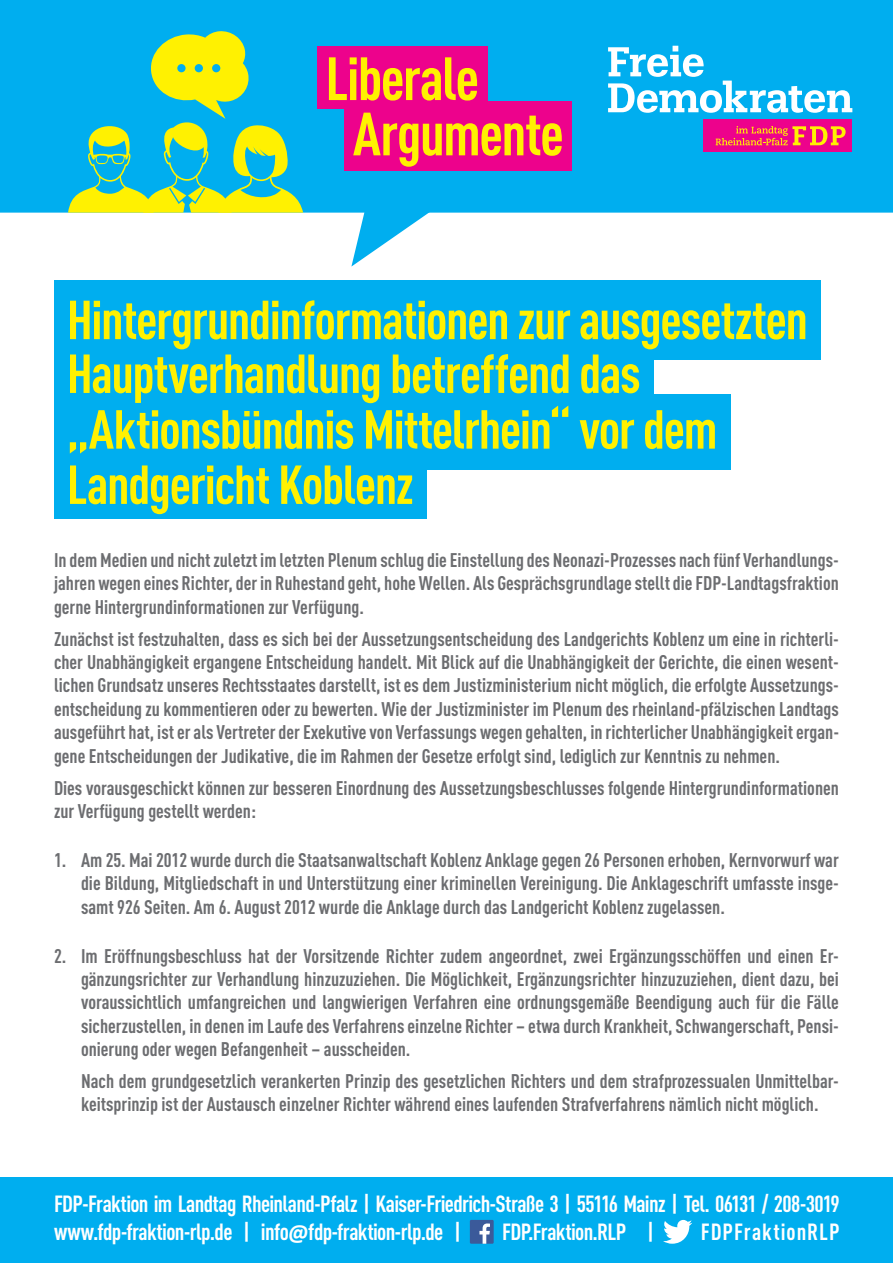
<style>
.page{position:relative;width:893px;height:1263px;background:#fff}
.page>*{position:absolute;margin:0;border:0;box-sizing:border-box;transform-origin:0 0}
.t1{font:700 condensed 60px/55.3px "DINOT";letter-spacing:-.025em;color:#fff101}
.t2{font:700 condensed 54px/55.3px "DINOT";letter-spacing:-.025em;color:#fff101}
.t3{font:700 condensed 23.1px/27.8px "DINOT";letter-spacing:-.025em;color:#fff}
.t4{font:700 condensed 23.1px "DINOT";letter-spacing:.04em;color:#fff}
.t5{font:700 condensed 19.5px/23.4px "DINOT";color:#6c6d70;text-align:justify}
.s1{font-family:"Calibri";font-stretch:normal}
</style>
<div class="page">
<div style="left:0;top:0;width:893px;height:213px;background:#00aeef"></div>
<svg style="left:351px;top:176px;width:81px;height:91px"></svg>
<div style="left:317px;top:46px;width:171px;height:63px;background:#ed028c"></div>
<div style="left:344px;top:101px;width:228px;height:69px;background:#ed028c"></div>
<div style="left:703px;top:120px;width:149px;height:32px;background:#ed028c"></div>
<svg style="left:716px;top:126px;width:130px;height:19px"></svg>
<svg style="left:608px;top:46px;width:244px;height:67px"></svg>
<div style="left:54px;top:280px;width:767px;height:80px;background:#00aeef"></div>
<div style="left:0;top:1178px;width:893px;height:85px;background:#00aeef"></div>
<svg style="left:663px;top:1220px;width:29px;height:24px"></svg>
<div style="left:470px;top:1220px;width:24px;height:24px;background:#3b5a9a"></div>
<svg style="left:479px;top:1223px;width:11px;height:21px"></svg>
<svg style="left:68px;top:31px;width:235px;height:182px;background:#53c3a1"></svg>
<div style="left:54px;top:395px;width:676px;height:75px;background:#00aeef"></div>
<div style="left:54px;top:463px;width:372px;height:56px;background:#00aeef"></div>
<div style="left:54px;top:352px;width:600px;height:50px;background:#00aeef"></div>
<h1 class="t1" style="left:353px;top:50px;width:212px;text-indent:-28px">Liberale<br>Argumente</h1>
<h2 class="t2" style="left:67px;top:292px;width:743px">Hintergrundinformationen zur ausgesetzten</h2>
<h2 class="t2" style="left:67px;top:345px;width:575px">Hauptverhandlung betreffend das</h2>
<h2 class="t2" style="left:67px;top:401px;width:652px">„Aktionsbündnis Mittelrhein“ vor dem<br>Landgericht Koblenz</h2>
<p class="t5" style="left:54px;top:548px;width:786px">In dem Medien und nicht zuletzt im letzten Plenum schlug die Einstellung des Neonazi-Prozesses nach fünf Verhandlungs&shy;jahren wegen eines Richter, der in Ruhestand geht, hohe Wellen. Als Gesprächsgrundlage stellt die FDP-Landtagsfraktion gerne Hintergrundinformationen zur Verfügung.</p>
<p class="t5" style="left:54px;top:627px;width:787px">Zunächst ist festzuhalten, dass es sich bei der Aussetzungsentscheidung des Landgerichts Koblenz um eine in richterli&shy;cher Unabhängigkeit ergangene Entscheidung handelt. Mit Blick auf die Unabhängigkeit der Gerichte, die einen wesent&shy;lichen Grundsatz unseres Rechtsstaates darstellt, ist es dem Justizministerium nicht möglich, die erfolgte Aussetzungs&shy;entscheidung zu kommentieren oder zu bewerten. Wie der Justizminister im Plenum des rheinland-pfälzischen Landtags ausgeführt hat, ist er als Vertreter der Exekutive von Verfassungs wegen gehalten, in richterlicher Unabhängigkeit ergan&shy;gene Entscheidungen der Judikative, die im Rahmen der Gesetze erfolgt sind, lediglich zur Kenntnis zu nehmen.</p>
<p class="t5" style="left:54px;top:776px;width:786px">Dies vorausgeschickt können zur besseren Einordnung des Aussetzungsbeschlusses folgende Hintergrundinformationen zur Verfügung gestellt werden:</p>
<p class="t5" style="left:81px;top:848px;width:759px;text-indent:-27px">1. Am 25. Mai 2012 wurde durch die Staatsanwaltschaft Koblenz Anklage gegen 26 Personen erhoben, Kernvorwurf war die Bildung, Mitgliedschaft in und Unterstützung einer kriminellen Vereinigung. Die Anklageschrift umfasste insge&shy;samt 926 Seiten. Am 6. August 2012 wurde die Anklage durch das Landgericht Koblenz zugelassen.</p>
<p class="t5" style="left:81px;top:944px;width:759px;text-indent:-27px">2. Im Eröffnungsbeschluss hat der Vorsitzende Richter zudem angeordnet, zwei Ergänzungsschöffen und einen Er&shy;gänzungsrichter zur Verhandlung hinzuzuziehen. Die Möglichkeit, Ergänzungsrichter hinzuzuziehen, dient dazu, bei voraussichtlich umfangreichen und langwierigen Verfahren eine ordnungsgemäße Beendigung auch für die Fälle sicherzustellen, in denen im Laufe des Verfahrens einzelne Richter – etwa durch Krankheit, Schwangerschaft, Pensi&shy;onierung oder wegen Befangenheit – ausscheiden.</p>
<p class="t5" style="left:81px;top:1069px;width:759px">Nach dem grundgesetzlich verankerten Prinzip des gesetzlichen Richters und dem strafprozessualen Unmittelbar&shy;keitsprinzip ist der Austausch einzelner Richter während eines laufenden Strafverfahrens nämlich nicht möglich.</p>
<p class="t3" style="left:54px;top:1189px;width:787px">FDP-Fraktion im Landtag Rheinland-Pfalz | Kaiser-Friedrich-Straße 3 | 55116 Mainz | Tel. 06131 / 208-3019 www.fdp-fraktion-rlp.de | info<span class="s1">@</span>fdp-fraktion-rlp.de |</p>
<p class="t3" style="left:502px;top:1217px;width:154px">FDP.Fraktion.RLP |</p>
<p class="t4" style="left:701px;top:1217px;width:141px">FDPFraktionRLP</p>
</div>
